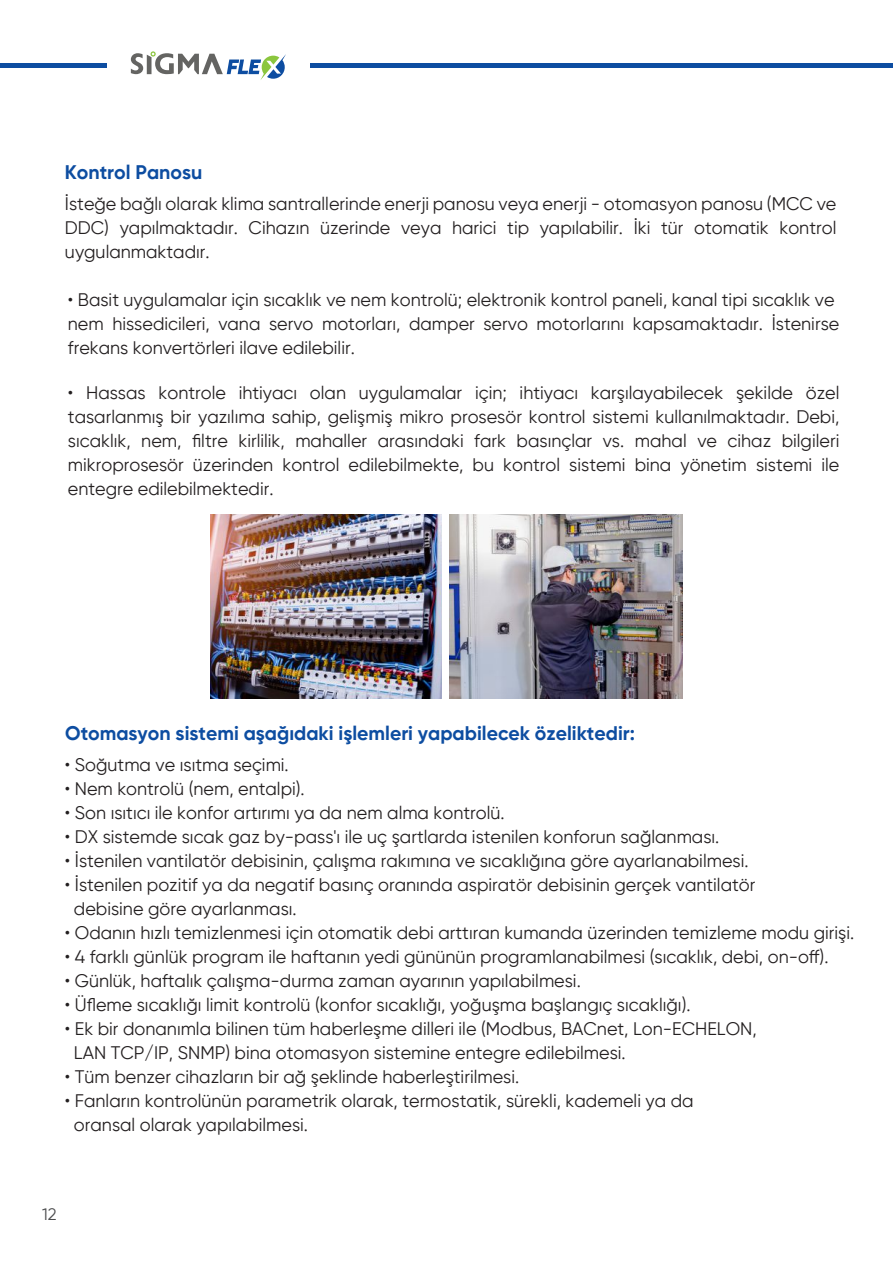
<style>
.page{position:relative;width:893px;height:1263px;background:#fff}
.page>*{position:absolute;margin:0;border:0;box-sizing:border-box;transform-origin:0 0}
.t1{font:700 19.65px "Gilroy";color:#0d4da1}
.t2{font:18.15px/24px "Gilroy";color:#231f20}
.t3{font:16.5px "Gilroy";color:#4b4c4d}
</style>
<div class="page">
<hr style="left:311px;top:64px;width:582px;height:4px;background:#0d4da1">
<hr style="left:0;top:64px;width:106px;height:4px;background:#0d4da1">
<svg style="left:131px;top:51px;width:155px;height:29px"></svg>
<img style="left:211px;top:514px;width:231px;height:185px">
<img style="left:449px;top:514px;width:233px;height:185px">
<p class="t1" style="left:65px;top:160px;width:139px">Kontrol Panosu</p>
<p class="t2" style="left:65px;top:191px;width:773px;text-align:justify">İsteğe bağlı olarak klima santrallerinde enerji panosu veya enerji - otomasyon panosu (MCC ve DDC) yapılmaktadır. Cihazın üzerinde veya harici tip yapılabilir. İki tür otomatik kontrol uygulanmaktadır.</p>
<p class="t2" style="left:68px;top:287px;width:773px">• Basit uygulamalar için sıcaklık ve nem kontrolü; elektronik kontrol paneli, kanal tipi sıcaklık ve nem hissedicileri, vana servo motorları, damper servo motorlarını kapsamaktadır. İstenirse frekans konvertörleri ilave edilebilir.</p>
<p class="t2" style="left:68px;top:381px;width:773px;text-align:justify">• Hassas kontrole ihtiyacı olan uygulamalar için; ihtiyacı karşılayabilecek şekilde özel tasarlanmış bir yazılıma sahip, gelişmiş mikro prosesör kontrol sistemi kullanılmaktadır. Debi, sıcaklık, nem, filtre kirlilik, mahaller arasındaki fark basınçlar vs. mahal ve cihaz bilgileri mikroprosesör üzerinden kontrol edilebilmekte, bu kontrol sistemi bina yönetim sistemi ile entegre edilebilmektedir.</p>
<p class="t1" style="left:65px;top:721px;width:571px">Otomasyon sistemi aşağıdaki işlemleri yapabilecek özeliktedir:</p>
<p class="t2" style="left:65px;top:753px;width:225px">• Soğutma ve ısıtma seçimi.</p>
<p class="t2" style="left:65px;top:777px;width:241px">• Nem kontrolü (nem, entalpi).</p>
<p class="t2" style="left:65px;top:801px;width:441px">• Son ısıtıcı ile konfor artırımı ya da nem alma kontrolü.</p>
<p class="t2" style="left:65px;top:825px;width:656px">• DX sistemde sıcak gaz by-pass'ı ile uç şartlarda istenilen konforun sağlanması.</p>
<p class="t2" style="left:65px;top:849px;width:685px">• İstenilen vantilatör debisinin, çalışma rakımına ve sıcaklığına göre ayarlanabilmesi.</p>
<p class="t2" style="left:74px;top:873px;width:683px;text-indent:-9px">• İstenilen pozitif ya da negatif basınç oranında aspiratör debisinin gerçek vantilatör debisine göre ayarlanması.</p>
<p class="t2" style="left:65px;top:921px;width:791px">• Odanın hızlı temizlenmesi için otomatik debi arttıran kumanda üzerinden temizleme modu girişi.</p>
<p class="t2" style="left:65px;top:945px;width:765px">• 4 farklı günlük program ile haftanın yedi gününün programlanabilmesi (sıcaklık, debi, on-off).</p>
<p class="t2" style="left:65px;top:969px;width:517px">• Günlük, haftalık çalışma-durma zaman ayarının yapılabilmesi.</p>
<p class="t2" style="left:65px;top:993px;width:627px">• Üfleme sıcaklığı limit kontrolü (konfor sıcaklığı, yoğuşma başlangıç sıcaklığı).</p>
<p class="t2" style="left:74px;top:1017px;width:684px;text-indent:-9px">• Ek bir donanımla bilinen tüm haberleşme dilleri ile (Modbus, BACnet, Lon-ECHELON,<br>LAN TCP/IP, SNMP) bina otomasyon sistemine entegre edilebilmesi.</p>
<p class="t2" style="left:65px;top:1065px;width:456px">• Tüm benzer cihazların bir ağ şeklinde haberleştirilmesi.</p>
<p class="t2" style="left:74px;top:1089px;width:621px;text-indent:-9px">• Fanların kontrolünün parametrik olarak, termostatik, sürekli, kademeli ya da oransal olarak yapılabilmesi.</p>
<p class="t3" style="left:42px;top:1204px;width:16px">12</p>
</div>
